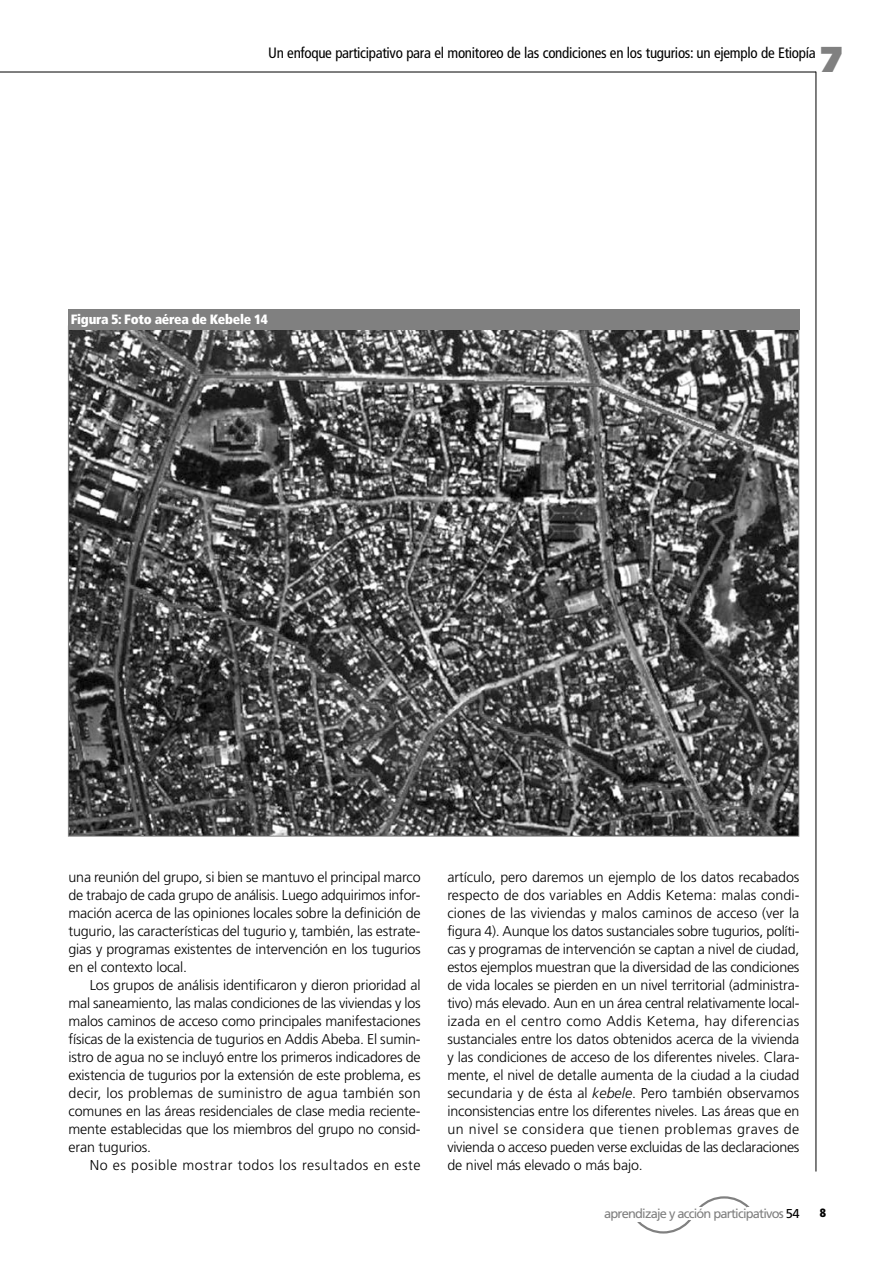
<style>
.page{position:relative;width:893px;height:1263px;background:#fff}
.page>*{position:absolute;margin:0;border:0;box-sizing:border-box;transform-origin:0 0}
.t1{font:900 36px "Frutiger";color:#808080}
.t2{font:condensed 15px "Frutiger";letter-spacing:-.02em;color:#000}
.t3{font:300 14.25px/18px "Frutiger";letter-spacing:-.01em;color:#000;text-align:justify}
.t4{font:300 14.25px "Frutiger";letter-spacing:.04em;color:#000}
.t5{font:900 condensed 13.5px "Frutiger";letter-spacing:-.02em;color:#fff}
.t6{font:12.9px "Frutiger";letter-spacing:-.06em;color:#808080}
.t7{font:900 condensed 12px "Frutiger";color:#000}
.s1{font-style:italic}
.s2{color:#000}
</style>
<div class="page">
<hr style="left:816px;top:72px;width:1px;height:1099px;background:#000">
<svg style="left:637px;top:1196px;width:113px;height:38px"></svg>
<div style="left:747px;top:1207px;width:10px;height:5px;background:#fff"></div>
<div style="left:693px;top:1207px;width:10px;height:7px;background:#fff"></div>
<hr style="left:685px;top:1216px;width:10px;height:4px;background:#fff">
<div style="left:633px;top:1216px;width:11px;height:6px;background:#fff"></div>
<hr style="left:0;top:72px;width:816px;height:1px;background:#000">
<img style="left:70px;top:330px;width:727px;height:504px">
<div style="left:68px;top:309px;width:732px;height:21px;background:#808080"></div>
<p class="t2" style="left:268px;top:47px;width:549px">Un enfoque participativo para el monitoreo de las condiciones en los tugurios: un ejemplo de Etiopía</p>
<h1 class="t1" style="left:821px;top:45px;width:23px">7</h1>
<p class="t5" style="left:71px;top:314px;width:199px">Figura 5: Foto aérea de Kebele 14</p>
<p class="t3" style="left:69px;top:869px;width:354px">una reunión del grupo, si bien se mantuvo el principal marco de trabajo de cada grupo de análisis. Luego adquirimos infor&shy;mación acerca de las opiniones locales sobre la definición de tugurio, las características del tugurio y, también, las estrate&shy;gias y programas existentes de intervención en los tugurios en el contexto local.</p>
<p class="t3" style="left:69px;top:977px;width:354px;text-indent:21px">Los grupos de análisis identificaron y dieron prioridad al mal saneamiento, las malas condiciones de las viviendas y los malos caminos de acceso como principales manifestaciones físicas de la existencia de tugurios en Addis Abeba. El sumin&shy;istro de agua no se incluyó entre los primeros indicadores de existencia de tugurios por la extensión de este problema, es decir, los problemas de suministro de agua también son comunes en las áreas residenciales de clase media reciente&shy;mente establecidas que los miembros del grupo no consid&shy;eran tugurios.</p>
<p class="t4" style="left:90px;top:1159px;width:332px">No es posible mostrar todos los resultados en este</p>
<p class="t3" style="left:447px;top:869px;width:354px">artículo, pero daremos un ejemplo de los datos recabados respecto de dos variables en Addis Ketema: malas condi&shy;ciones de las viviendas y malos caminos de acceso (ver la figura 4). Aunque los datos sustanciales sobre tugurios, políti&shy;cas y programas de intervención se captan a nivel de ciudad, estos ejemplos muestran que la diversidad de las condiciones de vida locales se pierden en un nivel territorial (administra&shy;tivo) más elevado. Aun en un área central relativamente local&shy;izada en el centro como Addis Ketema, hay diferencias sustanciales entre los datos obtenidos acerca de la vivienda y las condiciones de acceso de los diferentes niveles. Clara&shy;mente, el nivel de detalle aumenta de la ciudad a la ciudad secundaria y de ésta al <span class="s1">kebele</span>. Pero también observamos inconsistencias entre los diferentes niveles. Las áreas que en un nivel se considera que tienen problemas graves de vivienda o acceso pueden verse excluidas de las declaraciones de nivel más elevado o más bajo.</p>
<p class="t6" style="left:604px;top:1208px;width:197px">aprendizaje y acción participativos <span class="s2">54</span></p>
<p class="t7" style="left:820px;top:1208px;width:8px">8</p>
</div>
